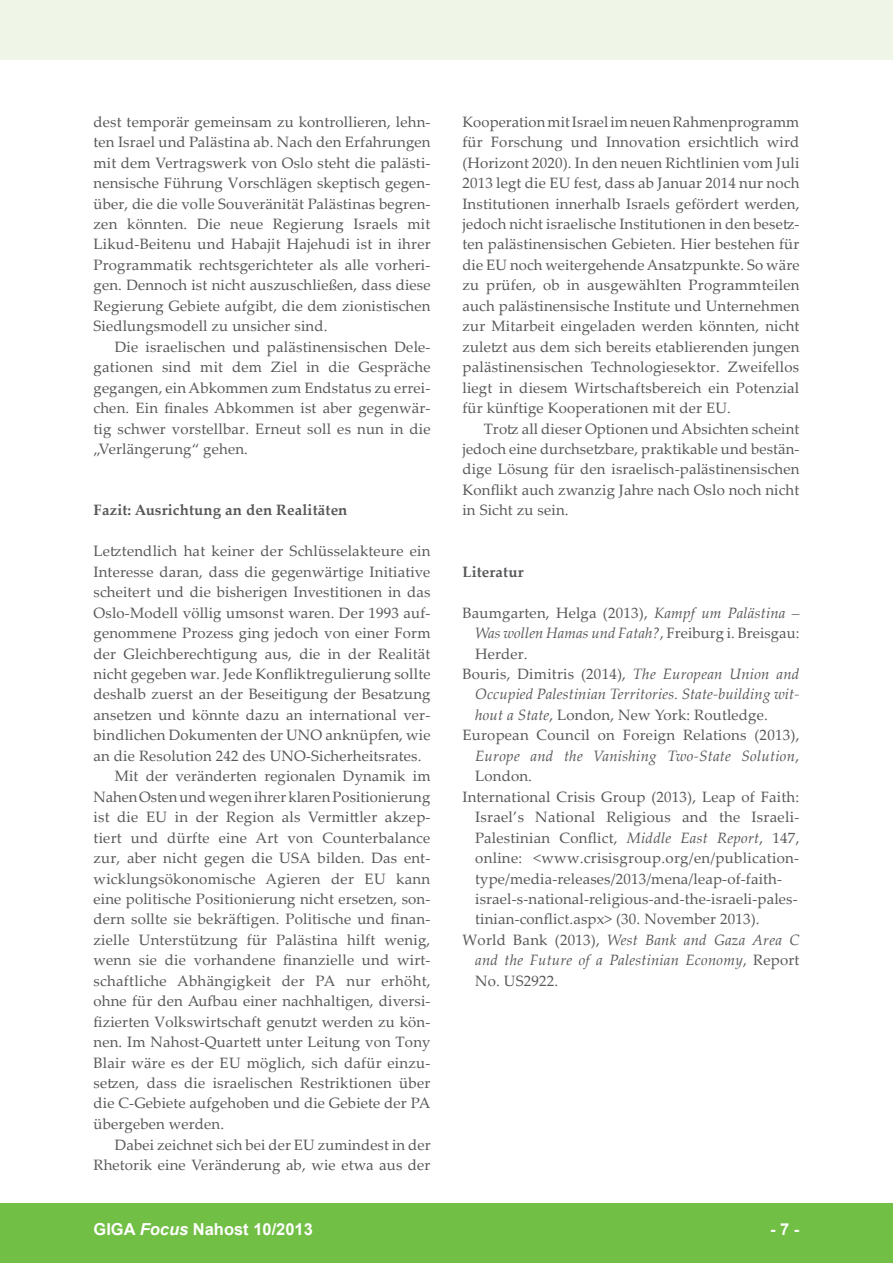
<style>
.page{position:relative;width:893px;height:1263px;background:#fff}
.page>*{position:absolute;margin:0;border:0;box-sizing:border-box;transform-origin:0 0}
.t1{font:700 16.5px "Arial";color:#fff}
.t2{font:15px/20.4px "Palatino Linotype";letter-spacing:.01em;color:#57585a;text-align:justify}
.t3{font:italic 15px "Palatino Linotype";letter-spacing:.015em;color:#57585a}
.t4{font:700 15px "Palatino Linotype";letter-spacing:.01em;color:#57585a}
.s1{font-style:italic}
.s2{font-style:normal}
</style>
<div class="page">
<div style="left:0;top:1203px;width:893px;height:60px;background:#71bf44"></div>
<div style="left:0;top:0;width:893px;height:60px;background:#eff6e8"></div>
<p class="t2" style="left:94px;top:111px;width:339px">dest temporär gemeinsam zu kontrollieren, lehn&shy;ten Israel und Palästina ab. Nach den Erfahrungen mit dem Vertragswerk von Oslo steht die palästi&shy;nensische Führung Vorschlägen skeptisch gegen&shy;über, die die volle Souveränität Palästinas begren&shy;zen könnten. Die neue Regierung Israels mit Likud-Beitenu und Habajit Hajehudi ist in ihrer Programmatik rechtsgerichteter als alle vorheri&shy;gen. Dennoch ist nicht auszuschließen, dass diese Regierung Gebiete aufgibt, die dem zionistischen Siedlungsmodell zu unsicher sind.</p>
<p class="t2" style="left:94px;top:336px;width:339px;text-indent:21px">Die israelischen und palästinensischen Dele&shy;gationen sind mit dem Ziel in die Gespräche gegangen, ein Abkommen zum Endstatus zu errei&shy;chen. Ein finales Abkommen ist aber gegenwär&shy;tig schwer vorstellbar. Erneut soll es nun in die „Verlängerung“ gehen.</p>
<p class="t4" style="left:94px;top:500px;width:255px">Fazit: Ausrichtung an den Realitäten</p>
<p class="t2" style="left:94px;top:540px;width:338px">Letztendlich hat keiner der Schlüsselakteure ein</p>
<p class="t2" style="left:94px;top:561px;width:338px">Interesse daran, dass die gegenwärtige Initiative</p>
<p class="t2" style="left:94px;top:581px;width:338px">scheitert und die bisherigen Investitionen in das</p>
<p class="t2" style="left:94px;top:602px;width:338px">Oslo-Modell völlig umsonst waren. Der 1993 auf-</p>
<p class="t2" style="left:94px;top:622px;width:339px">genommene Prozess ging jedoch von einer Form</p>
<p class="t2" style="left:94px;top:643px;width:338px">der Gleichberechtigung aus, die in der Realität</p>
<p class="t2" style="left:94px;top:663px;width:338px">nicht gegeben war. Jede Konfliktregulierung sollte</p>
<p class="t2" style="left:94px;top:683px;width:338px">deshalb zuerst an der Beseitigung der Besatzung</p>
<p class="t2" style="left:94px;top:704px;width:338px">ansetzen und könnte dazu an international ver-</p>
<p class="t2" style="left:94px;top:724px;width:338px">bindlichen Dokumenten der UNO anknüpfen, wie</p>
<p class="t2" style="left:94px;top:745px;width:329px">an die Resolution 242 des UNO-Sicherheitsrates.</p>
<p class="t2" style="left:115px;top:765px;width:317px">Mit der veränderten regionalen Dynamik im</p>
<p class="t2" style="left:94px;top:786px;width:338px">Nahen Osten und wegen ihrer klaren Positionierung</p>
<p class="t2" style="left:94px;top:806px;width:339px">ist die EU in der Region als Vermittler akzep-</p>
<p class="t2" style="left:94px;top:827px;width:338px">tiert und dürfte eine Art von Counterbalance</p>
<p class="t2" style="left:94px;top:847px;width:338px">zur, aber nicht gegen die USA bilden. Das ent-</p>
<p class="t2" style="left:94px;top:868px;width:338px">wicklungsökonomische Agieren der EU kann</p>
<p class="t2" style="left:94px;top:888px;width:338px">eine politische Positionierung nicht ersetzen, son-</p>
<p class="t2" style="left:94px;top:908px;width:338px">dern sollte sie bekräftigen. Politische und finan-</p>
<p class="t2" style="left:94px;top:929px;width:338px">zielle Unterstützung für Palästina hilft wenig,</p>
<p class="t2" style="left:94px;top:949px;width:339px">wenn sie die vorhandene finanzielle und wirt-</p>
<p class="t2" style="left:94px;top:970px;width:339px">schaftliche Abhängigkeit der PA nur erhöht,</p>
<p class="t2" style="left:94px;top:990px;width:338px">ohne für den Aufbau einer nachhaltigen, diversi-</p>
<p class="t2" style="left:94px;top:1011px;width:338px">fizierten Volkswirtschaft genutzt werden zu kön-</p>
<p class="t2" style="left:94px;top:1031px;width:338px">nen. Im Nahost-Quartett unter Leitung von Tony</p>
<p class="t2" style="left:94px;top:1052px;width:338px">Blair wäre es der EU möglich, sich dafür einzu-</p>
<p class="t2" style="left:94px;top:1072px;width:338px">setzen, dass die israelischen Restriktionen über</p>
<p class="t2" style="left:94px;top:1092px;width:338px">die C-Gebiete aufgehoben und die Gebiete der PA</p>
<p class="t2" style="left:94px;top:1113px;width:132px">übergeben werden.</p>
<p class="t2" style="left:115px;top:1133px;width:317px">Dabei zeichnet sich bei der EU zumindest in der</p>
<p class="t2" style="left:94px;top:1154px;width:338px">Rhetorik eine Veränderung ab, wie etwa aus der</p>
<p class="t2" style="left:462px;top:111px;width:339px">Kooperation mit Israel im neuen Rahmenprogramm für Forschung und Innovation ersichtlich wird (Horizont 2020). In den neuen Richtlinien vom Juli 2013 legt die EU fest, dass ab Januar 2014 nur noch Institutionen innerhalb Israels gefördert werden, jedoch nicht israelische Institutionen in den besetz&shy;ten palästinensischen Gebieten. Hier bestehen für die EU noch weitergehende Ansatzpunkte. So wäre zu prüfen, ob in ausgewählten Programmteilen auch palästinensische Institute und Unternehmen zur Mitarbeit eingeladen werden könnten, nicht zuletzt aus dem sich bereits etablierenden jungen palästinensischen Technologiesektor. Zweifellos liegt in diesem Wirtschaftsbereich ein Potenzial für künftige Kooperationen mit der EU.</p>
<p class="t2" style="left:462px;top:418px;width:339px;text-indent:21px">Trotz all dieser Optionen und Absichten scheint jedoch eine durchsetzbare, praktikable und bestän&shy;dige Lösung für den israelisch-palästinensischen Konflikt auch zwanzig Jahre nach Oslo noch nicht in Sicht zu sein.</p>
<p class="t4" style="left:462px;top:561px;width:63px">Literatur</p>
<p class="t2" style="left:462px;top:602px;width:338px">Baumgarten, Helga (2013), <span class="s1">Kampf um Palästina –</span></p>
<p class="t3" style="left:475px;top:622px;width:326px">Was wollen Hamas und Fatah?<span class="s2">, Freiburg i. Breisgau:</span></p>
<p class="t2" style="left:475px;top:643px;width:54px">Herder.</p>
<p class="t2" style="left:462px;top:663px;width:338px">Bouris, Dimitris (2014), <span class="s1">The European Union and</span></p>
<p class="t3" style="left:475px;top:684px;width:326px">Occupied Palestinian Territories. State-building wit-</p>
<p class="t2" style="left:475px;top:704px;width:294px"><span class="s1">hout a State</span>, London, New York: Routledge.</p>
<p class="t2" style="left:462px;top:724px;width:339px">European Council on Foreign Relations (2013),</p>
<p class="t3" style="left:475px;top:745px;width:325px">Europe and the Vanishing Two-State Solution<span class="s2">,</span></p>
<p class="t2" style="left:475px;top:765px;width:58px">London.</p>
<p class="t2" style="left:462px;top:786px;width:338px">International Crisis Group (2013), Leap of Faith:</p>
<p class="t2" style="left:475px;top:806px;width:326px">Israel’s National Religious and the Israeli-</p>
<p class="t2" style="left:475px;top:827px;width:326px">Palestinian Conflict, <span class="s1">Middle East Report</span>, 147,</p>
<p class="t2" style="left:475px;top:847px;width:326px">online: &lt;www.crisisgroup.org/en/publication-</p>
<p class="t2" style="left:475px;top:868px;width:308px">type/media-releases/2013/mena/leap-of-faith-</p>
<p class="t2" style="left:475px;top:888px;width:324px">israel-s-national-religious-and-the-israeli-pales-</p>
<p class="t2" style="left:475px;top:908px;width:286px">tinian-conflict.aspx&gt; (30. November 2013).</p>
<p class="t3" style="left:462px;top:929px;width:338px"><span class="s2">World Bank (2013),</span> West Bank and Gaza Area C</p>
<p class="t3" style="left:475px;top:949px;width:326px">and the Future of a Palestinian Economy<span class="s2">, Report</span></p>
<p class="t2" style="left:475px;top:970px;width:84px">No. US2922.</p>
<p class="t1" style="left:94px;top:1218px;width:221px">GIGA <span class="s1">Focus</span> Nahost 10/2013</p>
<p class="t1" style="left:770px;top:1218px;width:31px">- 7 -</p>
</div>
